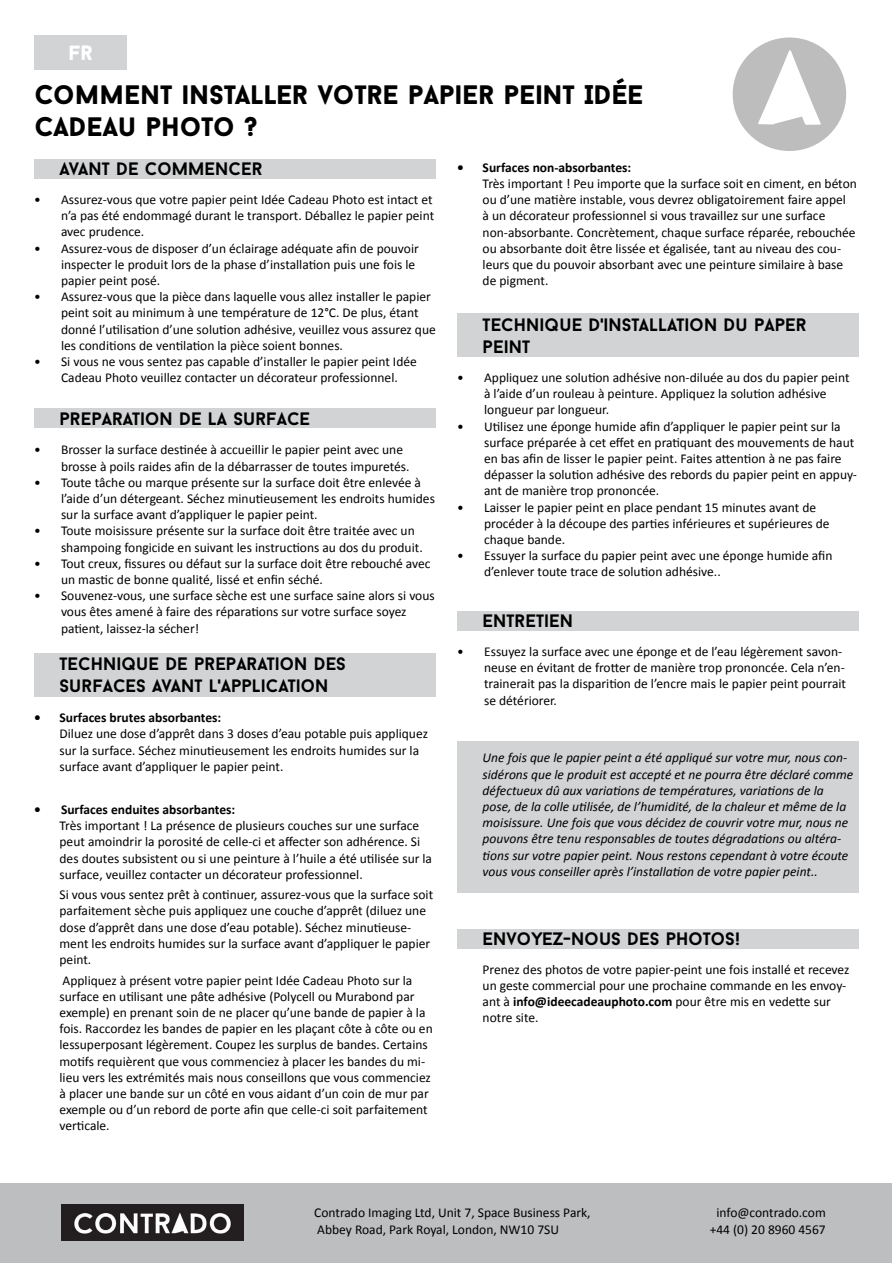
<style>
.page{position:relative;width:893px;height:1263px;background:#fff}
.page>*{position:absolute;margin:0;border:0;box-sizing:border-box;transform-origin:0 0}
.t1{font:900 27px/32.4px "Baron Neue";color:#000}
.t2{font:900 21px "Baron Neue";color:#fff}
.t3{font:700 18px/21.6px "Baron Neue";color:#000}
.t4{font:13.5px/16.2px "Calibri";color:#000}
.t5{font:italic 13.5px/16.2px "Calibri";color:#000}
.t6{font:700 13.5px "Calibri";color:#000}
.s1{font-weight:700}
</style>
<div class="page">
<div style="left:1px;top:1183px;width:891px;height:79px;background:#bcbec0"></div>
<div style="left:457px;top:742px;width:402px;height:151px;background:#d1d3d4"></div>
<div style="left:34px;top:160px;width:402px;height:19px;background:#d1d3d4"></div>
<div style="left:34px;top:409px;width:402px;height:19px;background:#d1d3d4"></div>
<div style="left:34px;top:653px;width:402px;height:44px;background:#d1d3d4"></div>
<div style="left:457px;top:313px;width:402px;height:44px;background:#d1d3d4"></div>
<div style="left:457px;top:611px;width:402px;height:19px;background:#d1d3d4"></div>
<div style="left:457px;top:929px;width:402px;height:19px;background:#d1d3d4"></div>
<div style="left:733px;top:37px;width:113px;height:114px;background:#bdbdbd;border-radius:50%"></div>
<svg style="left:758px;top:50px;width:63px;height:75px"></svg>
<div style="left:35px;top:35px;width:92px;height:34px;background:#d1d3d4"></div>
<img style="left:62px;top:1205px;width:181px;height:35px">
<h2 class="t2" style="left:68px;top:39px;width:26px">FR</h2>
<h1 class="t1" style="left:35px;top:78px;width:610px">COMMENT INSTALLER VOTRE PAPIER PEINT IDÉE<br>CADEAU PHOTO ?</h1>
<p class="t6" style="left:457px;top:158px;width:176px">• Surfaces non-absorbantes:</p>
<p class="t4" style="left:483px;top:175px;width:376px">Très important ! Peu importe que la surface soit en ciment, en béton ou d’une matière instable, vous devrez obligatoirement faire appel<br>à un décorateur professionnel si vous travaillez sur une surface non-absorbante. Concrètement, chaque surface réparée, rebouchée ou absorbante doit être lissée et égalisée, tant au niveau des cou&shy;leurs que du pouvoir absorbant avec une peinture similaire à base de pigment.</p>
<h3 class="t3" style="left:483px;top:314px;width:325px">TECHNIQUE D'INSTALLATION DU PAPER<br>PEINT</h3>
<p class="t4" style="left:484px;top:369px;width:367px;text-indent:-27px">• Appliquez une solution adhésive non-diluée au dos du papier peint à l’aide d’un rouleau à peinture. Appliquez la solution adhésive longueur par longueur.</p>
<p class="t4" style="left:484px;top:418px;width:374px;text-indent:-27px">• Utilisez une éponge humide afin d’appliquer le papier peint sur la surface préparée à cet effet en pratiquant des mouvements de haut en bas afin de lisser le papier peint. Faites attention à ne pas faire dépasser la solution adhésive des rebords du papier peint en appuy&shy;ant de manière trop prononcée.</p>
<p class="t4" style="left:484px;top:499px;width:347px;text-indent:-27px">• Laisser le papier peint en place pendant 15 minutes avant de procéder à la découpe des parties inférieures et supérieures de chaque bande.</p>
<p class="t4" style="left:484px;top:547px;width:350px;text-indent:-27px">• Essuyer la surface du papier peint avec une éponge humide afin d’enlever toute trace de solution adhésive..</p>
<h3 class="t3" style="left:483px;top:609px;width:92px">ENTRETIEN</h3>
<p class="t4" style="left:484px;top:643px;width:363px;text-indent:-27px">• Essuyez la surface avec une éponge et de l’eau légèrement savon&shy;neuse en évitant de frotter de manière trop prononcée. Cela n’en&shy;trainerait pas la disparition de l’encre mais le papier peint pourrait se détériorer.</p>
<h3 class="t3" style="left:60px;top:158px;width:204px">AVANT DE COMMENCER</h3>
<p class="t4" style="left:61px;top:191px;width:375px;text-align:justify;text-indent:-27px">• Assurez-vous que votre papier peint Idée Cadeau Photo est intact et n’a pas été endommagé durant le transport. Déballez le papier peint avec prudence.</p>
<p class="t4" style="left:61px;top:240px;width:359px;text-indent:-27px">• Assurez-vous de disposer d’un éclairage adéquate afin de pouvoir inspecter le produit lors de la phase d’installation puis une fois le papier peint posé.</p>
<p class="t4" style="left:61px;top:288px;width:376px;text-indent:-27px">• Assurez-vous que la pièce dans laquelle vous allez installer le papier peint soit au minimum à une température de 12°C. De plus, étant donné l’utilisation d’une solution adhésive, veuillez vous assurez que les conditions de ventilation la pièce soient bonnes.</p>
<p class="t4" style="left:34px;top:353px;width:384px;text-align:center">• Si vous ne vous sentez pas capable d’installer le papier peint Idée<br>Cadeau Photo veuillez contacter un décorateur professionnel.</p>
<h3 class="t3" style="left:60px;top:408px;width:252px">PREPARATION DE LA SURFACE</h3>
<p class="t4" style="left:61px;top:441px;width:350px;text-indent:-27px">• Brosser la surface destinée à accueillir le papier peint avec une brosse à poils raides afin de la débarrasser de toutes impuretés.</p>
<p class="t4" style="left:61px;top:474px;width:375px;text-indent:-27px">• Toute tâche ou marque présente sur la surface doit être enlevée à l’aide d’un détergeant. Séchez minutieusement les endroits humides sur la surface avant d’appliquer le papier peint.</p>
<p class="t4" style="left:61px;top:522px;width:363px;text-indent:-27px">• Toute moisissure présente sur la surface doit être traitée avec un shampoing fongicide en suivant les instructions au dos du produit.</p>
<p class="t4" style="left:61px;top:555px;width:371px;text-indent:-27px">• Tout creux, fissures ou défaut sur la surface doit être rebouché avec un mastic de bonne qualité, lissé et enfin séché.</p>
<p class="t4" style="left:61px;top:587px;width:375px;text-indent:-27px">• Souvenez-vous, une surface sèche est une surface saine alors si vous vous êtes amené à faire des réparations sur votre surface soyez patient, laissez-la sécher!</p>
<h3 class="t3" style="left:60px;top:653px;width:288px">TECHNIQUE DE PREPARATION DES<br>SURFACES AVANT L'APPLICATION</h3>
<p class="t6" style="left:34px;top:708px;width:189px">• Surfaces brutes absorbantes:</p>
<p class="t4" style="left:60px;top:725px;width:370px">Diluez une dose d’apprêt dans 3 doses d’eau potable puis appliquez sur la surface. Séchez minutieusement les endroits humides sur la surface avant d’appliquer le papier peint.</p>
<p class="t6" style="left:34px;top:800px;width:203px">• Surfaces enduites absorbantes:</p>
<p class="t4" style="left:60px;top:817px;width:374px">Très important ! La présence de plusieurs couches sur une surface peut amoindrir la porosité de celle-ci et affecter son adhérence. Si des doutes subsistent ou si une peinture à l’huile a été utilisée sur la surface, veuillez contacter un décorateur professionnel.</p>
<p class="t4" style="left:60px;top:886px;width:375px">Si vous vous sentez prêt à continuer, assurez-vous que la surface soit parfaitement sèche puis appliquez une couche d’apprêt (diluez une dose d’apprêt dans une dose d’eau potable). Séchez minutieuse&shy;ment les endroits humides sur la surface avant d’appliquer le papier peint.</p>
<p class="t4" style="left:60px;top:971px;width:375px">Appliquez à présent votre papier peint Idée Cadeau Photo sur la surface en utilisant une pâte adhésive (Polycell ou Murabond par exemple) en prenant soin de ne placer qu’une bande de papier à la fois. Raccordez les bandes de papier en les plaçant côte à côte ou en lessuperposant légèrement. Coupez les surplus de bandes. Certains motifs requièrent que vous commenciez à placer les bandes du mi&shy;lieu vers les extrémités mais nous conseillons que vous commenciez à placer une bande sur un côté en vous aidant d’un coin de mur par exemple ou d’un rebord de porte afin que celle-ci soit parfaitement verticale.</p>
<p class="t5" style="left:483px;top:749px;width:372px">Une fois que le papier peint a été appliqué sur votre mur, nous con&shy;sidérons que le produit est accepté et ne pourra être déclaré comme défectueux dû aux variations de températures, variations de la pose, de la colle utilisée, de l’humidité, de la chaleur et même de la moisissure. Une fois que vous décidez de couvrir votre mur, nous ne pouvons être tenu responsables de toutes dégradations ou altéra&shy;tions sur votre papier peint. Nous restons cependant à votre écoute vous vous conseiller après l’installation de votre papier peint..</p>
<h3 class="t3" style="left:483px;top:927px;width:259px">ENVOYEZ-NOUS DES PHOTOS!</h3>
<p class="t4" style="left:483px;top:960px;width:368px">Prenez des photos de votre papier-peint une fois installé et recevez un geste commercial pour une prochaine commande en les envoy&shy;ant à <span class="s1">info@ideecadeauphoto.com</span> pour être mis en vedette sur notre site.</p>
<p class="t4" style="left:314px;top:1204px;width:278px">Contrado Imaging Ltd, Unit 7, Space Business Park,<br>Abbey Road, Park Royal, London, NW10 7SU</p>
<p class="t4" style="left:710px;top:1204px;width:118px;text-align:center">info@contrado.com +44 (0) 20 8960 4567</p>
</div>
